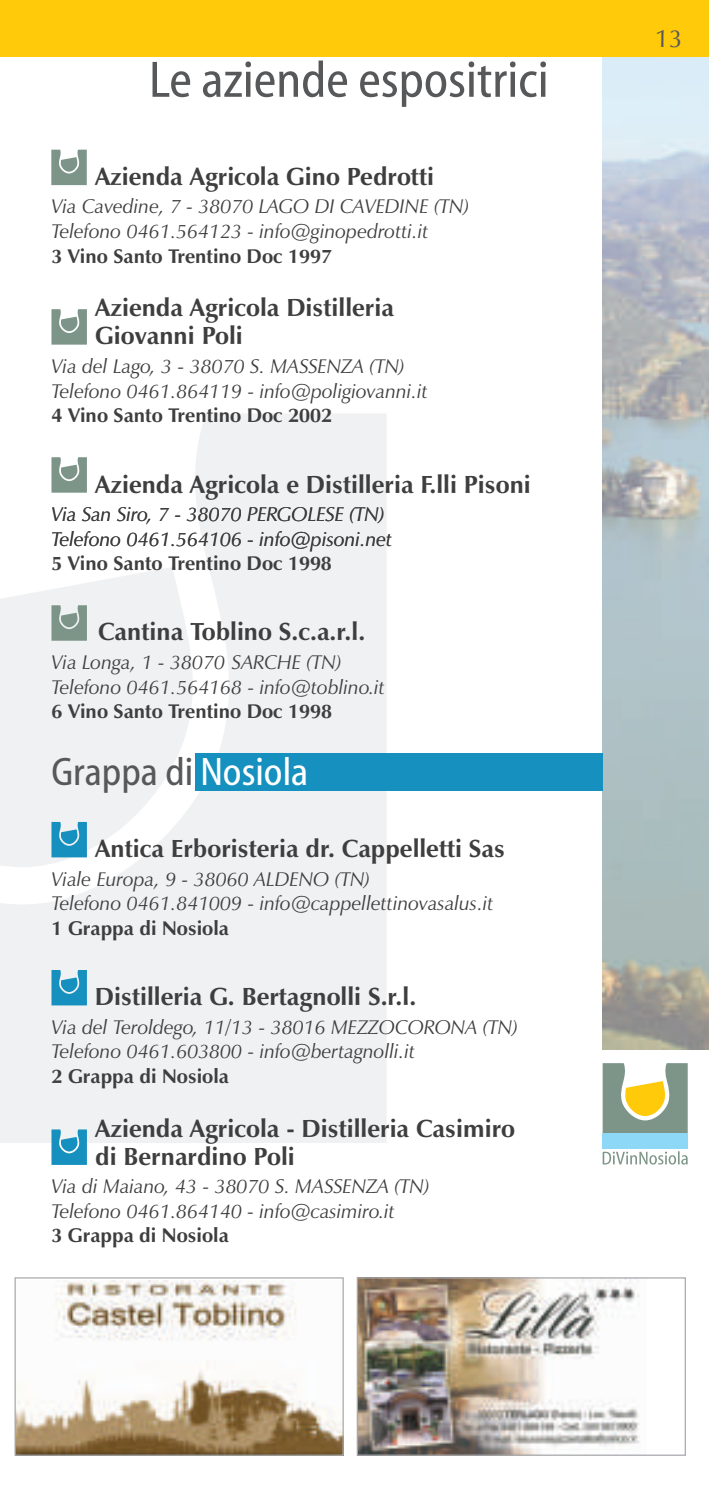
<style>
.page{position:relative;width:709px;height:1489px;background:#fff}
.page>*{position:absolute;margin:0;border:0;box-sizing:border-box;transform-origin:0 0}
.t1{font:condensed 51.75px "Myriad Web Pro";color:#57585a}
.t2{font:condensed 40px "Myriad Web Pro";color:#57585a}
.t3{font:700 25px/27.8px "Zapf Humanist 601 BT";color:#3e3e3f}
.t4{font:25px "Zapf Humanist 601 BT";color:#57585a}
.t5{font:italic 20px/24.5px "Zapf Humanist 601 BT";color:#3e3e3f}
.t6{font:700 20px "Zapf Humanist 601 BT";color:#3e3e3f}
.s1{color:#fff}
</style>
<div class="page">
<svg style="left:0;top:414px;width:387px;height:728px;fill:#f0f1f2"></svg>
<svg style="left:0;top:567px;width:204px;height:300px;fill:#f0f1f2"></svg>
<img style="left:602px;top:57px;width:107px;height:992px">
<div style="left:0;top:0;width:709px;height:57px;background:#feca0a"></div>
<svg style="left:602px;top:1063px;width:85px;height:101px"></svg>
<svg style="left:51px;top:150px;width:36px;height:35px"></svg>
<svg style="left:51px;top:309px;width:36px;height:35px"></svg>
<svg style="left:51px;top:457px;width:36px;height:35px"></svg>
<svg style="left:51px;top:605px;width:36px;height:35px"></svg>
<div style="left:195px;top:753px;width:407px;height:37px;background:#1690be"></div>
<svg style="left:51px;top:822px;width:36px;height:35px"></svg>
<svg style="left:51px;top:969px;width:36px;height:36px"></svg>
<img style="left:17px;top:1280px;width:325px;height:173px">
<div style="left:15px;top:1277px;width:329px;height:178px;border:1px solid #a8a9ad"></div>
<img style="left:359px;top:1279px;width:281px;height:174px">
<div style="left:357px;top:1277px;width:329px;height:178px;border:1px solid #a8a9ad"></div>
<svg style="left:51px;top:1129px;width:36px;height:35px"></svg>
<h1 class="t1" style="left:149px;top:55px;width:401px">Le aziende espositrici</h1>
<p class="t3" style="left:95px;top:165px;width:340px">Azienda Agricola Gino Pedrotti</p>
<p class="t5" style="left:51px;top:196px;width:419px">Via Cavedine, 7 - 38070 LAGO DI CAVEDINE (TN)<br>Telefono 0461.564123 - info@ginopedrotti.it</p>
<p class="t6" style="left:51px;top:247px;width:282px">3 Vino Santo Trentino Doc 1997</p>
<p class="t3" style="left:95px;top:296px;width:300px">Azienda Agricola Distilleria<br>Giovanni Poli</p>
<p class="t5" style="left:52px;top:355px;width:378px">Via del Lago, 3 - 38070 S. MASSENZA (TN)<br>Telefono 0461.864119 - info@poligiovanni.it</p>
<p class="t6" style="left:52px;top:407px;width:282px">4 Vino Santo Trentino Doc 2002</p>
<p class="t3" style="left:95px;top:472px;width:437px">Azienda Agricola e Distilleria F.lli Pisoni</p>
<p class="t5" style="left:51px;top:503px;width:342px">Via San Siro, 7 - 38070 PERGOLESE (TN)<br>Telefono 0461.564106 - info@pisoni.net</p>
<p class="t6" style="left:51px;top:555px;width:282px">5 Vino Santo Trentino Doc 1998</p>
<p class="t3" style="left:98px;top:620px;width:268px">Cantina Toblino S.c.a.r.l.</p>
<p class="t5" style="left:52px;top:651px;width:335px">Via Longa, 1 - 38070 SARCHE (TN)<br>Telefono 0461.564168 - info@toblino.it</p>
<p class="t6" style="left:52px;top:703px;width:282px">6 Vino Santo Trentino Doc 1998</p>
<h2 class="t2" style="left:51px;top:753px;width:258px">Grappa di <span class="s1">Nosiola</span></h2>
<p class="t3" style="left:95px;top:837px;width:411px">Antica Erboristeria dr. Cappelletti Sas</p>
<p class="t5" style="left:52px;top:868px;width:443px">Viale Europa, 9 - 38060 ALDENO (TN)<br>Telefono 0461.841009 - info@cappellettinovasalus.it</p>
<p class="t6" style="left:52px;top:919px;width:179px">1 Grappa di Nosiola</p>
<p class="t3" style="left:95px;top:985px;width:323px">Distilleria G. Bertagnolli S.r.l.</p>
<p class="t5" style="left:52px;top:1016px;width:468px">Via del Teroldego, 11/13 - 38016 MEZZOCORONA (TN)<br>Telefono 0461.603800 - info@bertagnolli.it</p>
<p class="t6" style="left:52px;top:1067px;width:179px">2 Grappa di Nosiola</p>
<p class="t3" style="left:95px;top:1116px;width:421px">Azienda Agricola - Distilleria Casimiro di Bernardino Poli</p>
<p class="t5" style="left:51px;top:1175px;width:379px">Via di Maiano, 43 - 38070 S. MASSENZA (TN)<br>Telefono 0461.864140 - info@casimiro.it</p>
<p class="t6" style="left:51px;top:1226px;width:179px">3 Grappa di Nosiola</p>
<p class="t4" style="left:655px;top:28px;width:29px">13</p>
</div>
